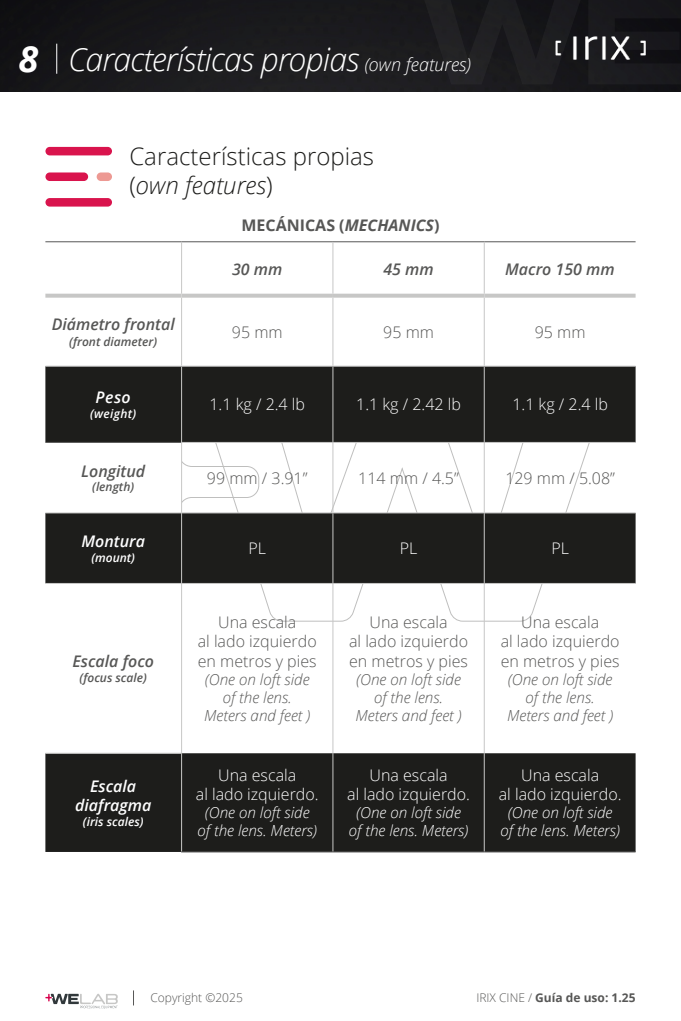
<style>
.page{position:relative;width:681px;height:1021px;background:#fff}
.page>*{position:absolute;margin:0;border:0;box-sizing:border-box;transform-origin:0 0}
.t1{font:italic 700 36px "Open Sans";color:#fff}
.t2{font:italic 300 32px "Open Sans";letter-spacing:-.025em;color:#fff}
.t3{font:300 24px/28.8px "Open Sans";color:#1d1d1b}
.t4{font:300 16px/19.2px "Open Sans";color:#575756;text-align:center}
.t5{font:300 16px/19.2px "Open Sans";color:#fff;text-align:center}
.t6{font:italic 600 16px "Open Sans";color:#575756}
.t7{font:italic 600 16px/19.2px "Open Sans";color:#fff;text-align:center}
.t8{font:700 16px "Open Sans";color:#575756}
.t9{font:italic 300 15.2px/18.4px "Open Sans";color:#575756;text-align:center}
.t10{font:italic 300 15.2px/18.4px "Open Sans";color:#fff;text-align:center}
.t11{font:italic 600 12px "Open Sans";color:#575756}
.t12{font:italic 600 12px "Open Sans";color:#fff}
.t13{font:700 12px "Open Sans";color:#575756}
.t14{font:300 12px "Open Sans";color:#575756}
.s1{font-size:18px}
.s2{font-style:italic}
.s3{font-weight:300}
</style>
<div class="page">
<img style="left:0;top:0;width:680px;height:91px">
<hr style="left:56px;top:44px;width:1px;height:30px;background:#fff">
<svg style="left:133px;top:990px;width:1px;height:15px"></svg>
<svg style="left:45px;top:993px;width:73px;height:15px"></svg>
<img style="left:554px;top:36px;width:92px;height:24px">
<div style="left:45px;top:147px;width:67px;height:8px;background:#d9144d;border-radius:4px"></div>
<div style="left:45px;top:172px;width:43px;height:9px;background:#d9144d;border-radius:4px"></div>
<div style="left:97px;top:172px;width:15px;height:9px;background:#ed9993;border-radius:4px"></div>
<div style="left:45px;top:198px;width:67px;height:8px;background:#d9144d;border-radius:4px"></div>
<svg style="left:45px;top:367px;width:590px;height:485px;fill:#1d1d1b"></svg>
<svg style="left:45px;top:443px;width:136px;height:309px"></svg>
<hr style="left:45px;top:442px;width:136px;height:1px;background:#575756">
<hr style="left:181px;top:851px;width:152px;height:1px;background:#575756">
<hr style="left:333px;top:851px;width:151px;height:1px;background:#575756">
<hr style="left:484px;top:851px;width:151px;height:1px;background:#575756">
<hr style="left:45px;top:241px;width:136px;height:1px;background:#575756">
<hr style="left:181px;top:241px;width:152px;height:1px;background:#575756">
<hr style="left:333px;top:241px;width:151px;height:1px;background:#575756">
<hr style="left:484px;top:241px;width:151px;height:1px;background:#575756">
<hr style="left:181px;top:366px;width:1px;height:76px;background:#c7c7c6">
<hr style="left:332px;top:366px;width:1px;height:76px;background:#c7c7c6">
<hr style="left:483px;top:366px;width:1px;height:76px;background:#c7c7c6">
<hr style="left:181px;top:584px;width:1px;height:169px;background:#c7c7c6">
<hr style="left:332px;top:584px;width:1px;height:169px;background:#c7c7c6">
<hr style="left:483px;top:584px;width:1px;height:169px;background:#c7c7c6">
<hr style="left:181px;top:753px;width:1px;height:98px;background:#c7c7c6">
<hr style="left:332px;top:753px;width:1px;height:98px;background:#c7c7c6">
<hr style="left:483px;top:753px;width:1px;height:98px;background:#c7c7c6">
<svg style="left:45px;top:294px;width:136px;height:4px"></svg>
<svg style="left:181px;top:294px;width:152px;height:4px"></svg>
<svg style="left:333px;top:294px;width:151px;height:4px"></svg>
<svg style="left:484px;top:294px;width:151px;height:4px"></svg>
<hr style="left:45px;top:365px;width:136px;height:2px;background:#c7c7c6">
<hr style="left:181px;top:365px;width:152px;height:2px;background:#c7c7c6">
<hr style="left:333px;top:365px;width:151px;height:2px;background:#c7c7c6">
<hr style="left:484px;top:365px;width:151px;height:2px;background:#c7c7c6">
<hr style="left:181px;top:298px;width:1px;height:67px;background:#c7c7c6">
<hr style="left:332px;top:298px;width:1px;height:67px;background:#c7c7c6">
<hr style="left:483px;top:298px;width:1px;height:67px;background:#c7c7c6">
<hr style="left:181px;top:242px;width:1px;height:52px;background:#c7c7c6">
<hr style="left:332px;top:242px;width:1px;height:52px;background:#c7c7c6">
<hr style="left:483px;top:242px;width:1px;height:52px;background:#c7c7c6">
<hr style="left:45px;top:512px;width:136px;height:1px;background:#c7c7c6">
<hr style="left:45px;top:582px;width:136px;height:2px;background:#c7c7c6">
<hr style="left:45px;top:752px;width:136px;height:2px;background:#c7c7c6">
<hr style="left:182px;top:442px;width:151px;height:1px;background:#c7c7c6">
<hr style="left:333px;top:442px;width:151px;height:1px;background:#c7c7c6">
<hr style="left:484px;top:442px;width:151px;height:1px;background:#c7c7c6">
<hr style="left:182px;top:512px;width:150px;height:1px;background:#c7c7c6">
<hr style="left:333px;top:512px;width:150px;height:1px;background:#c7c7c6">
<hr style="left:484px;top:512px;width:151px;height:1px;background:#c7c7c6">
<hr style="left:181px;top:582px;width:152px;height:2px;background:#c7c7c6">
<hr style="left:333px;top:582px;width:151px;height:2px;background:#c7c7c6">
<hr style="left:484px;top:582px;width:151px;height:2px;background:#c7c7c6">
<hr style="left:181px;top:442px;width:1px;height:71px;background:#c7c7c6">
<hr style="left:332px;top:443px;width:1px;height:70px;background:#c7c7c6">
<hr style="left:483px;top:443px;width:1px;height:70px;background:#c7c7c6">
<hr style="left:181px;top:513px;width:1px;height:70px;background:#c7c7c6">
<hr style="left:332px;top:513px;width:1px;height:70px;background:#c7c7c6">
<hr style="left:483px;top:513px;width:1px;height:70px;background:#c7c7c6">
<h1 class="t1" style="left:18px;top:33px;width:21px">8</h1>
<h2 class="t2" style="left:68px;top:38px;width:404px">Características propias <span class="s1">(own features)</span></h2>
<h3 class="t3" style="left:129px;top:141px;width:246px">Características propias (<span class="s2">own features</span>)</h3>
<p class="t8" style="left:241px;top:214px;width:199px">MECÁNICAS (<span class="s2">MECHANICS</span>)</p>
<p class="t6" style="left:232px;top:258px;width:52px">30 mm</p>
<p class="t6" style="left:383px;top:258px;width:52px">45 mm</p>
<p class="t6" style="left:505px;top:258px;width:111px">Macro 150 mm</p>
<p class="t6" style="left:52px;top:313px;width:124px">Diámetro frontal</p>
<p class="t11" style="left:69px;top:333px;width:89px">(front diameter)</p>
<p class="t7" style="left:96px;top:387px;width:37px">Peso</p>
<p class="t12" style="left:90px;top:405px;width:47px">(weight)</p>
<p class="t6" style="left:81px;top:460px;width:65px">Longitud</p>
<p class="t11" style="left:92px;top:478px;width:43px">(length)</p>
<p class="t7" style="left:81px;top:531px;width:65px">Montura</p>
<p class="t12" style="left:91px;top:549px;width:45px">(mount)</p>
<p class="t6" style="left:72px;top:650px;width:83px">Escala foco</p>
<p class="t11" style="left:80px;top:669px;width:69px">(focus scale)</p>
<p class="t7" style="left:75px;top:776px;width:78px">Escala diafragma</p>
<p class="t12" style="left:83px;top:813px;width:62px">(iris scales)</p>
<p class="t4" style="left:232px;top:322px;width:52px">95 mm</p>
<p class="t4" style="left:383px;top:322px;width:52px">95 mm</p>
<p class="t4" style="left:534px;top:322px;width:52px">95 mm</p>
<p class="t5" style="left:209px;top:394px;width:97px">1.1 kg / 2.4 lb</p>
<p class="t5" style="left:356px;top:394px;width:106px">1.1 kg / 2.42 lb</p>
<p class="t5" style="left:512px;top:394px;width:97px">1.1 kg / 2.4 lb</p>
<p class="t4" style="left:207px;top:468px;width:102px">99 mm / 3.91”</p>
<p class="t4" style="left:358px;top:468px;width:102px">114 mm / 4.5”</p>
<p class="t4" style="left:505px;top:468px;width:111px">129 mm / 5.08”</p>
<p class="t5" style="left:248px;top:538px;width:19px">PL</p>
<p class="t5" style="left:399px;top:538px;width:19px">PL</p>
<p class="t5" style="left:551px;top:538px;width:19px">PL</p>
<p class="t4" style="left:198px;top:612px;width:120px">Una escala<br>al lado izquierdo en metros y pies</p>
<p class="t9" style="left:204px;top:669px;width:108px">(One on loft side of the lens.<br>Meters and feet )</p>
<p class="t5" style="left:196px;top:764px;width:124px">Una escala<br>al lado izquierdo.</p>
<p class="t10" style="left:197px;top:802px;width:121px">(One on loft side of the lens. Meters)</p>
<p class="t4" style="left:349px;top:612px;width:120px">Una escala<br>al lado izquierdo en metros y pies</p>
<p class="t9" style="left:355px;top:669px;width:108px">(One on loft side of the lens.<br>Meters and feet )</p>
<p class="t5" style="left:347px;top:764px;width:124px">Una escala<br>al lado izquierdo.</p>
<p class="t10" style="left:348px;top:802px;width:121px">(One on loft side of the lens. Meters)</p>
<p class="t4" style="left:500px;top:612px;width:120px">Una escala<br>al lado izquierdo en metros y pies</p>
<p class="t9" style="left:507px;top:669px;width:108px">(One on loft side of the lens.<br>Meters and feet )</p>
<p class="t5" style="left:498px;top:764px;width:124px">Una escala<br>al lado izquierdo.</p>
<p class="t10" style="left:500px;top:802px;width:121px">(One on loft side of the lens. Meters)</p>
<p class="t14" style="left:150px;top:989px;width:94px">Copyright ©2025</p>
<p class="t13" style="left:476px;top:988px;width:161px"><span class="s3">IRIX CINE /</span> Guía de uso: 1.25</p>
</div>
